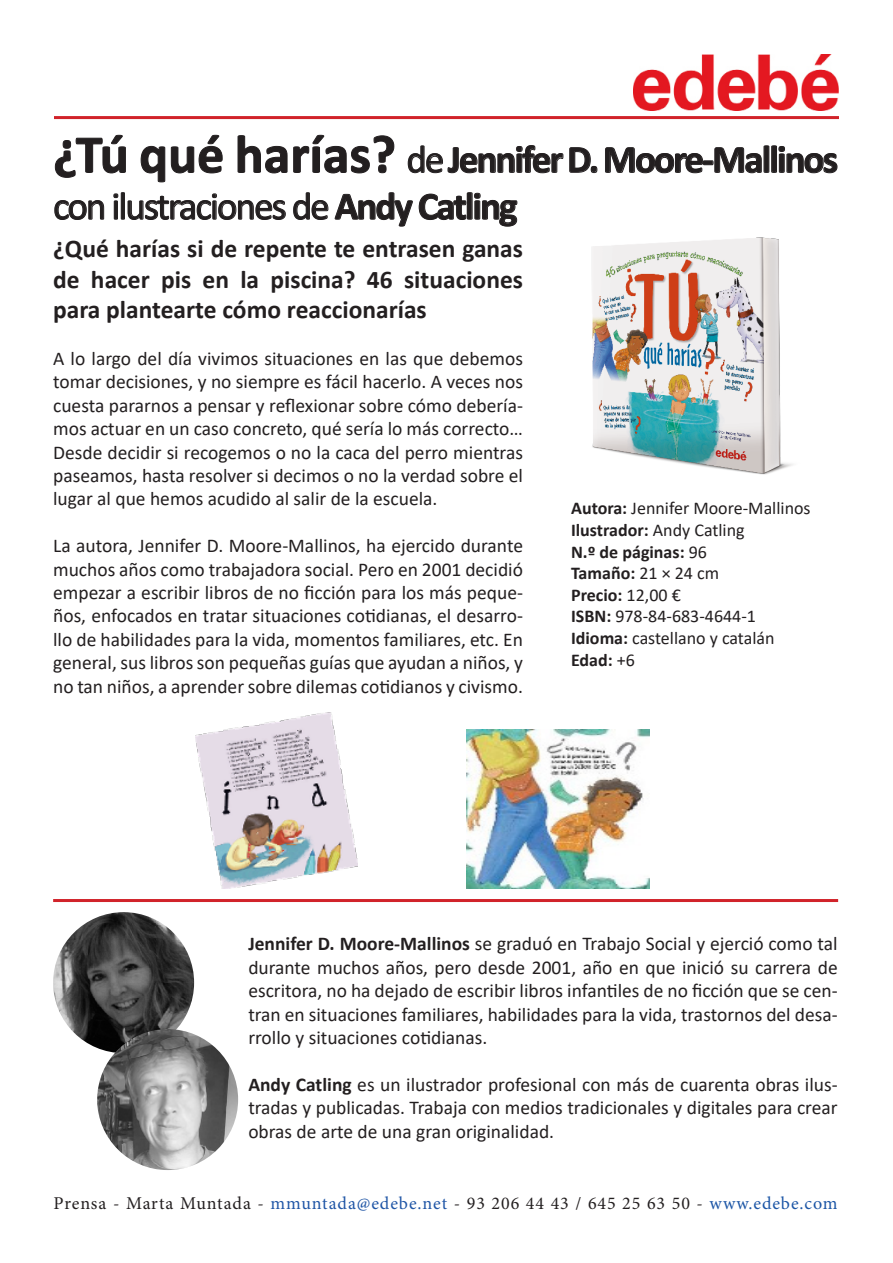
<style>
.page{position:relative;width:893px;height:1263px;background:#fff}
.page>*{position:absolute;margin:0;border:0;box-sizing:border-box;transform-origin:0 0}
.t1{font:700 39px/46.8px "Calibri";letter-spacing:-.05em;color:#231f20}
.t2{font:700 25.5px/30.6px "Calibri";color:#231f20;text-align:justify}
.t3{font:19.5px/23.4px "Calibri";color:#231f20;text-align:justify}
.t4{font:18px "Calibri";color:#231f20}
.t5{font:18px "Minion Pro";letter-spacing:.05em;color:#231f20}
.t6{font:700 18px "Calibri";color:#231f20}
.s1{font-size:54px}
.s2{font-weight:400}
.s3{font-weight:700}
.s4{color:#2056a6}
.s5{color:#1c56a6}
</style>
<div class="page">
<img style="left:634px;top:54px;width:205px;height:57px">
<hr style="left:54px;top:116px;width:785px;height:3px;background:#d1232a">
<svg style="left:55px;top:135px;width:71px;height:43px"></svg>
<svg style="left:140px;top:135px;width:83px;height:48px"></svg>
<svg style="left:237px;top:135px;width:158px;height:39px"></svg>
<svg style="left:407px;top:145px;width:191px;height:29px"></svg>
<svg style="left:605px;top:145px;width:233px;height:29px"></svg>
<svg style="left:54px;top:200px;width:50px;height:20px"></svg>
<svg style="left:113px;top:192px;width:173px;height:28px"></svg>
<svg style="left:293px;top:192px;width:225px;height:35px"></svg>
<hr style="left:53px;top:899px;width:785px;height:3px;background:#d1232a">
<img style="left:53px;top:912px;width:141px;height:141px;border-radius:70px">
<img style="left:97px;top:1029px;width:141px;height:141px;border-radius:70px">
<img style="left:592px;top:237px;width:201px;height:238px">
<img style="left:196px;top:712px;width:161px;height:177px">
<img style="left:467px;top:729px;width:182px;height:160px">
<p class="t1" style="left:53px;top:135px;width:787px"><span class="s1">¿Tú qué harías?</span> <span class="s2">de</span> Jennifer D. Moore-Mallinos <span class="s2">con ilustraciones de</span> Andy Catling</p>
<p class="t2" style="left:53px;top:233px;width:471px">¿Qué harías si de repente te entrasen ganas de hacer pis en la piscina? 46 situaciones para plantearte cómo reaccionarías</p>
<p class="t3" style="left:53px;top:346px;width:471px">A lo largo del día vivimos situaciones en las que debemos tomar decisiones, y no siempre es fácil hacerlo. A veces nos cuesta pararnos a pensar y reflexionar sobre cómo debería&shy;mos actuar en un caso concreto, qué sería lo más correcto… Desde decidir si recogemos o no la caca del perro mientras paseamos, hasta resolver si decimos o no la verdad sobre el lugar al que hemos acudido al salir de la escuela.</p>
<p class="t3" style="left:53px;top:534px;width:471px">La autora, Jennifer D. Moore-Mallinos, ha ejercido durante muchos años como trabajadora social. Pero en 2001 decidió empezar a escribir libros de no ficción para los más peque&shy;ños, enfocados en tratar situaciones cotidianas, el desarro&shy;llo de habilidades para la vida, momentos familiares, etc. En general, sus libros son pequeñas guías que ayudan a niños, y no tan niños, a aprender sobre dilemas cotidianos y civismo.</p>
<p class="t4" style="left:571px;top:496px;width:241px"><span class="s3">Autora:</span> Jennifer Moore-Mallinos</p>
<p class="t6" style="left:571px;top:517px;width:175px">Ilustrador: <span class="s2">Andy Catling</span></p>
<p class="t6" style="left:571px;top:539px;width:137px">N.º de páginas: <span class="s2">96</span></p>
<p class="t6" style="left:571px;top:560px;width:150px">Tamaño: <span class="s2">21 × 24 cm</span></p>
<p class="t6" style="left:571px;top:582px;width:111px">Precio: <span class="s2">12,00 €</span></p>
<p class="t4" style="left:571px;top:604px;width:186px"><span class="s3">ISBN:</span> 978-84-683-4644-1</p>
<p class="t4" style="left:571px;top:625px;width:205px"><span class="s3">Idioma:</span> castellano y catalán</p>
<p class="t6" style="left:571px;top:647px;width:65px">Edad: <span class="s2">+6</span></p>
<p class="t3" style="left:248px;top:932px;width:591px"><span class="s3">Jennifer D. Moore-Mallinos</span> se graduó en Trabajo Social y ejerció como tal durante muchos años, pero desde 2001, año en que inició su carrera de escritora, no ha dejado de escribir libros infantiles de no ficción que se cen&shy;tran en situaciones familiares, habilidades para la vida, trastornos del desa&shy;rrollo y situaciones cotidianas.</p>
<p class="t3" style="left:248px;top:1072px;width:591px"><span class="s3">Andy Catling</span> es un ilustrador profesional con más de cuarenta obras ilus&shy;tradas y publicadas. Trabaja con medios tradicionales y digitales para crear obras de arte de una gran originalidad.</p>
<p class="t5" style="left:54px;top:1191px;width:786px">Prensa - Marta Muntada - <span class="s4">mmuntada@edebe.net</span> - 93 206 44 43 / 645 25 63 50 - <span class="s5">www.edebe.com</span></p>
</div>
